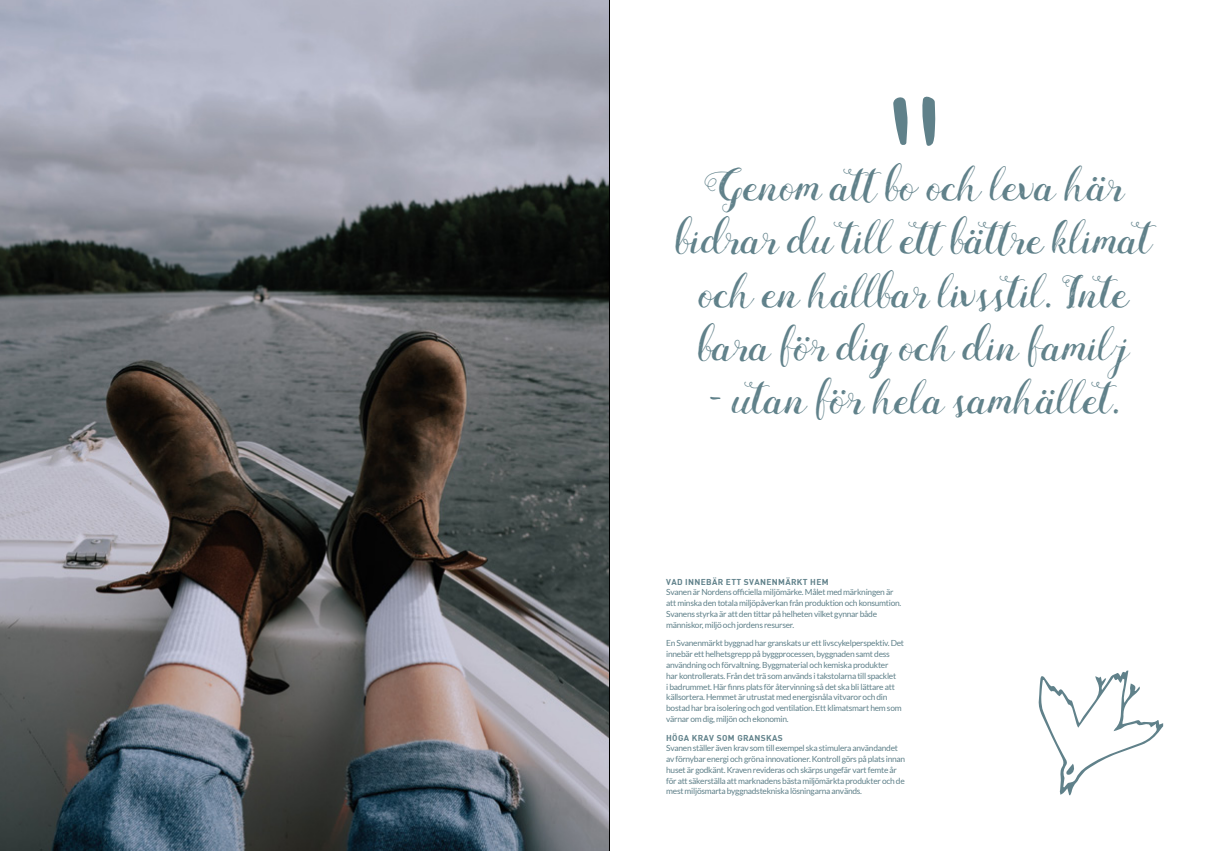
<style>
.page{position:relative;width:1219px;height:851px;background:#fff}
.page>*{position:absolute;margin:0;border:0;box-sizing:border-box;transform-origin:0 0}
.t1{font:46.7px/53.3px "Mightype Script";color:#60818a;text-align:center}
.t2{font:8.4px/10.8px "Lato";letter-spacing:-.03em;color:#60818a}
.t3{font:8.4px "DIN Bold";letter-spacing:.04em;color:#60818a}
</style>
<div class="page">
<img style="left:0;top:0;width:609px;height:850px">
<svg style="left:893px;top:96px;width:42px;height:50px"></svg>
<svg style="left:1038px;top:670px;width:125px;height:125px"></svg>
<svg style="left:843px;top:285px;width:4px;height:4px"></svg>
<hr style="left:609px;top:0;width:1px;height:850px;background:#000">
<h1 class="t1" style="left:676px;top:163px;width:477px">Genom att bo och leva här bidrar du till ett bättre klimat och en hållbar livsstil. Inte bara för dig och din familj</h1>
<h1 class="t1" style="left:708px;top:376px;width:413px">- utan för hela samhället.</h1>
<p class="t3" style="left:666px;top:576px;width:164px">VAD INNEBÄR ETT SVANENMÄRKT HEM</p>
<p class="t2" style="left:666px;top:587px;width:237px">Svanen är Nordens officiella miljömärke. Målet med märkningen är att minska den totala miljöpåverkan från produktion och konsumtion.<br>Svanens styrka är att den tittar på helheten vilket gynnar både människor, miljö och jordens resurser.</p>
<p class="t2" style="left:666px;top:638px;width:239px">En Svanenmärkt byggnad har granskats ur ett livscykelperspektiv. Det innebär ett helhetsgrepp på byggprocessen, byggnaden samt dess användning och förvaltning. Byggmaterial och kemiska produkter<br>har kontrollerats. Från det trä som används i takstolarna till spacklet<br>i badrummet. Här finns plats för återvinning så det ska bli lättare att källsortera. Hemmet är utrustat med energisnåla vitvaror och din bostad har bra isolering och god ventilation. Ett klimatsmart hem som värnar om dig, miljön och ekonomin.</p>
<p class="t3" style="left:666px;top:731px;width:118px">HÖGA KRAV SOM GRANSKAS</p>
<p class="t2" style="left:666px;top:742px;width:241px">Svanen ställer även krav som till exempel ska stimulera användandet av förnybar energi och gröna innovationer. Kontroll görs på plats innan huset är godkänt. Kraven revideras och skärps ungefär vart femte år för att säkerställa att marknadens bästa miljömärkta produkter och de mest miljösmarta byggnadstekniska lösningarna används.</p>
</div>
